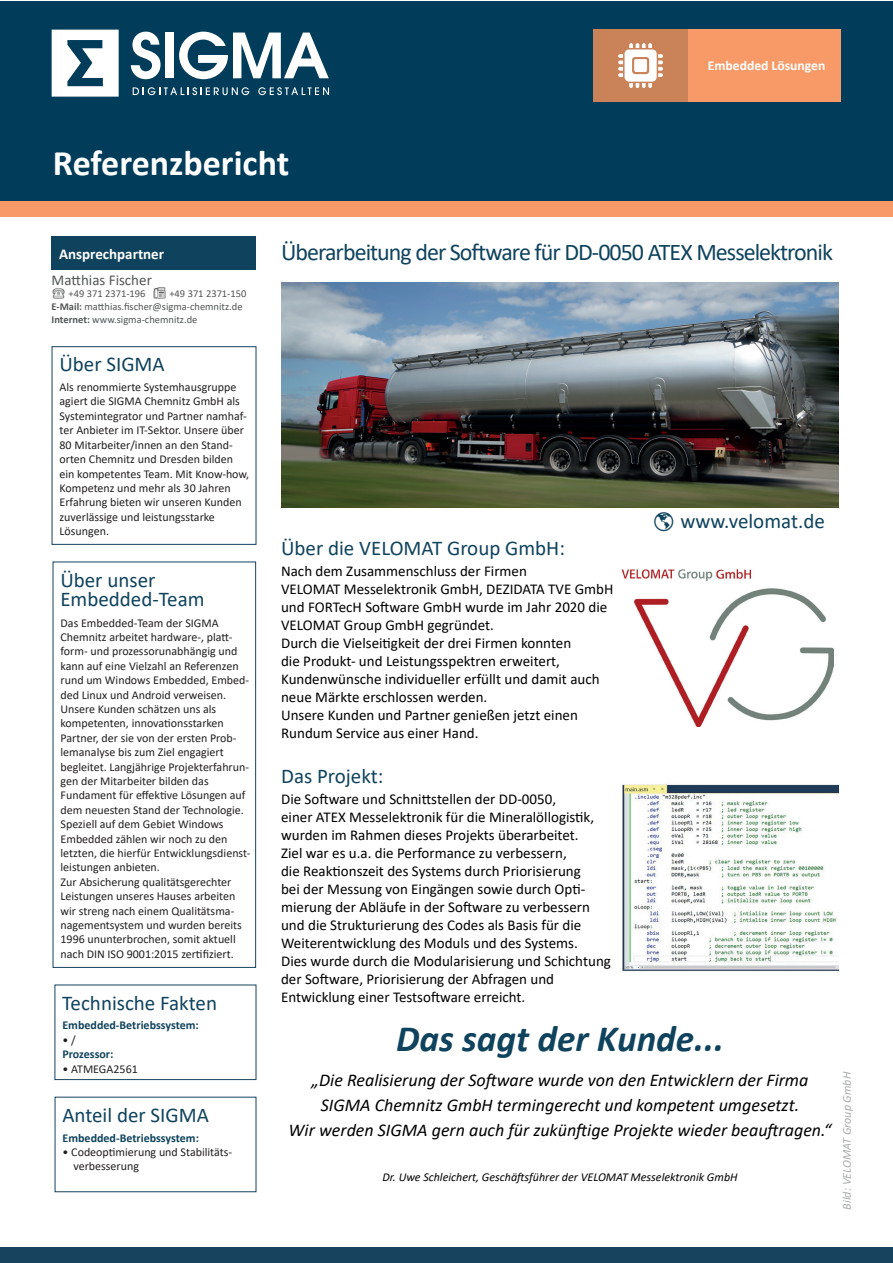
<style>
.page{position:relative;width:893px;height:1263px;background:#fff}
.page>*{position:absolute;margin:0;border:0;box-sizing:border-box;transform-origin:0 0}
.t1{font:italic 700 37.2px "Calibri";color:#0f435d}
.t2{font:700 36px "Calibri";color:#fff}
.t3{font:24px "Calibri";letter-spacing:-.04em;color:#0f435d}
.t4{font:21px/19.5px "Calibri";color:#0f435d}
.t5{font:italic 18px/24.6px "Calibri";color:#000001;text-align:center}
.t6{font:15px/18px "Calibri";color:#000001}
.t7{font:700 15px "Calibri";color:#fff}
.t8{font:15px "Calibri";color:#535557}
.t9{font:700 13.65px "Calibri";color:#fff}
.t10{font:12px/14.4px "Calibri";color:#231f20}
.t11{font:italic 12px "Calibri";color:#000001}
.t12{font:700 12px "Calibri";color:#0f435d}
.t13{font:italic 12px "Calibri";color:#a8abac}
.t14{font:10.5px/12.6px "Calibri";color:#535557}
.s1{font-weight:700}
</style>
<div class="page">
<div style="left:0;top:1px;width:893px;height:201px;background:#013d5a"></div>
<svg style="left:131px;top:32px;width:30px;height:47px"></svg>
<div style="left:166px;top:33px;width:8px;height:45px;background:#fff"></div>
<svg style="left:179px;top:32px;width:150px;height:47px"></svg>
<svg style="left:133px;top:87px;width:116px;height:8px"></svg>
<svg style="left:258px;top:87px;width:71px;height:8px"></svg>
<svg style="left:52px;top:30px;width:67px;height:67px"></svg>
<div style="left:0;top:201px;width:893px;height:15px;background:#f89a67"></div>
<div style="left:52px;top:236px;width:204px;height:34px;background:#0f435d"></div>
<div style="left:52px;top:346px;width:204px;height:199px;background:#fff;border:1px solid #17435f"></div>
<div style="left:0;top:1248px;width:893px;height:15px;background:#17435f"></div>
<div style="left:53px;top:562px;width:203px;height:406px;background:#fff;border:1px solid #17435f"></div>
<div style="left:55px;top:984px;width:201px;height:96px;background:#fff;border:1px solid #17435f"></div>
<div style="left:593px;top:30px;width:248px;height:72px;background:#f89a67"></div>
<div style="left:593px;top:30px;width:95px;height:72px;background:#ca8259"></div>
<svg style="left:618px;top:43px;width:45px;height:45px"></svg>
<img style="left:281px;top:283px;width:558px;height:224px">
<img style="left:621px;top:569px;width:213px;height:157px">
<img style="left:622px;top:784px;width:217px;height:188px">
<p class="t9" style="left:708px;top:56px;width:119px">Embedded Lösungen</p>
<h2 class="t2" style="left:53px;top:137px;width:238px">Referenzbericht</h2>
<p class="t7" style="left:59px;top:243px;width:107px">Ansprechpartner</p>
<p class="t8" style="left:52px;top:269px;width:102px">Matthias Fischer</p>
<p class="t14" style="left:52px;top:287px;width:95px">☎ +49 371 2371-196</p>
<p class="t14" style="left:52px;top:287px;width:196px;text-indent:118px">+49 371 2371-150<br><span class="s1">E-Mail:</span> matthias.fischer@sigma-chemnitz.de<br><span class="s1">Internet:</span> www.sigma-chemnitz.de</p>
<h3 class="t4" style="left:59px;top:354px;width:107px">Über SIGMA</h3>
<p class="t10" style="left:60px;top:380px;width:191px">Als renommierte Systemhausgruppe agiert die SIGMA Chemnitz GmbH als Systemintegrator und Partner namhaf&shy;ter Anbieter im IT-Sektor. Unsere über 80 Mitarbeiter/innen an den Stand&shy;orten Chemnitz und Dresden bilden ein kompetentes Team. Mit Know-how, Kompetenz und mehr als 30 Jahren Erfahrung bieten wir unseren Kunden zuverlässige und leistungsstarke Lösungen.</p>
<h3 class="t4" style="left:60px;top:569px;width:146px">Über unser<br>Embedded-Team</h3>
<p class="t10" style="left:61px;top:615px;width:191px">Das Embedded-Team der SIGMA Chemnitz arbeitet hardware-, platt&shy;form- und prozessorunabhängig und kann auf eine Vielzahl an Referenzen rund um Windows Embedded, Embed&shy;ded Linux und Android verweisen.<br>Unsere Kunden schätzen uns als kompetenten, innovationsstarken Partner, der sie von der ersten Prob&shy;lemanalyse bis zum Ziel engagiert begleitet. Langjährige Projekterfahrun&shy;gen der Mitarbeiter bilden das Fundament für effektive Lösungen auf dem neuesten Stand der Technologie.<br>Speziell auf dem Gebiet Windows Embedded zählen wir noch zu den letzten, die hierfür Entwicklungsdienst&shy;leistungen anbieten.<br>Zur Absicherung qualitätsgerechter Leistungen unseres Hauses arbeiten wir streng nach einem Qualitätsma&shy;nagementsystem und wurden bereits 1996 ununterbrochen, somit aktuell nach DIN ISO 9001:2015 zertifiziert.</p>
<h3 class="t4" style="left:62px;top:992px;width:156px">Technische Fakten</h3>
<p class="t12" style="left:62px;top:1017px;width:138px">Embedded-Betriebssystem:</p>
<p class="t10" style="left:62px;top:1032px;width:15px">• /</p>
<p class="t12" style="left:62px;top:1046px;width:53px">Prozessor:</p>
<p class="t10" style="left:62px;top:1061px;width:77px">• ATMEGA2561</p>
<h3 class="t4" style="left:62px;top:1104px;width:148px">Anteil der SIGMA</h3>
<p class="t12" style="left:63px;top:1129px;width:138px">Embedded-Betriebssystem:</p>
<p class="t10" style="left:73px;top:1144px;width:160px;text-indent:-11px">• Codeoptimierung und Stabilitäts&shy;verbesserung</p>
<h3 class="t3" style="left:281px;top:235px;width:553px">Überarbeitung der Software für DD-0050 ATEX Messelektronik</h3>
<h3 class="t4" style="left:281px;top:537px;width:285px">Über die VELOMAT Group GmbH:</h3>
<p class="t6" style="left:281px;top:561px;width:334px">Nach dem Zusammenschluss der Firmen<br>VELOMAT Messelektronik GmbH, DEZIDATA TVE GmbH und FORTecH Software GmbH wurde im Jahr 2020 die VELOMAT Group GmbH gegründet.<br>Durch die Vielseitigkeit der drei Firmen konnten<br>die Produkt- und Leistungsspektren erweitert, Kundenwünsche individueller erfüllt und damit auch neue Märkte erschlossen werden.<br>Unsere Kunden und Partner genießen jetzt einen Rundum Service aus einer Hand.</p>
<h3 class="t4" style="left:281px;top:766px;width:104px">Das Projekt:</h3>
<p class="t6" style="left:281px;top:790px;width:331px">Die Software und Schnittstellen der DD-0050,<br>einer ATEX Messelektronik für die Mineralöllogistik, wurden im Rahmen dieses Projekts überarbeitet.<br>Ziel war es u.a. die Performance zu verbessern,<br>die Reaktionszeit des Systems durch Priorisierung<br>bei der Messung von Eingängen sowie durch Opti&shy;mierung der Abläufe in der Software zu verbessern und die Strukturierung des Codes als Basis für die Weiterentwicklung des Moduls und des Systems.<br>Dies wurde durch die Modularisierung und Schichtung der Software, Priorisierung der Abfragen und Entwicklung einer Testsoftware erreicht.</p>
<h3 class="t4" style="left:680px;top:511px;width:146px">www.velomat.de</h3>
<h1 class="t1" style="left:396px;top:1012px;width:329px">Das sagt der Kunde...</h1>
<h3 class="t5" style="left:289px;top:1067px;width:544px">„Die Realisierung der Software wurde von den Entwicklern der Firma<br>SIGMA Chemnitz GmbH termingerecht und kompetent umgesetzt.<br>Wir werden SIGMA gern auch für zukünftige Projekte wieder beauftragen.“</h3>
<p class="t11" style="left:382px;top:1168px;width:357px">Dr. Uwe Schleichert, Geschäftsführer der VELOMAT Messelektronik GmbH</p>
<p class="t13" style="left:838px;top:1209px;width:139px;rotate:-90deg">Bild: VELOMAT Group GmbH</p>
</div>
